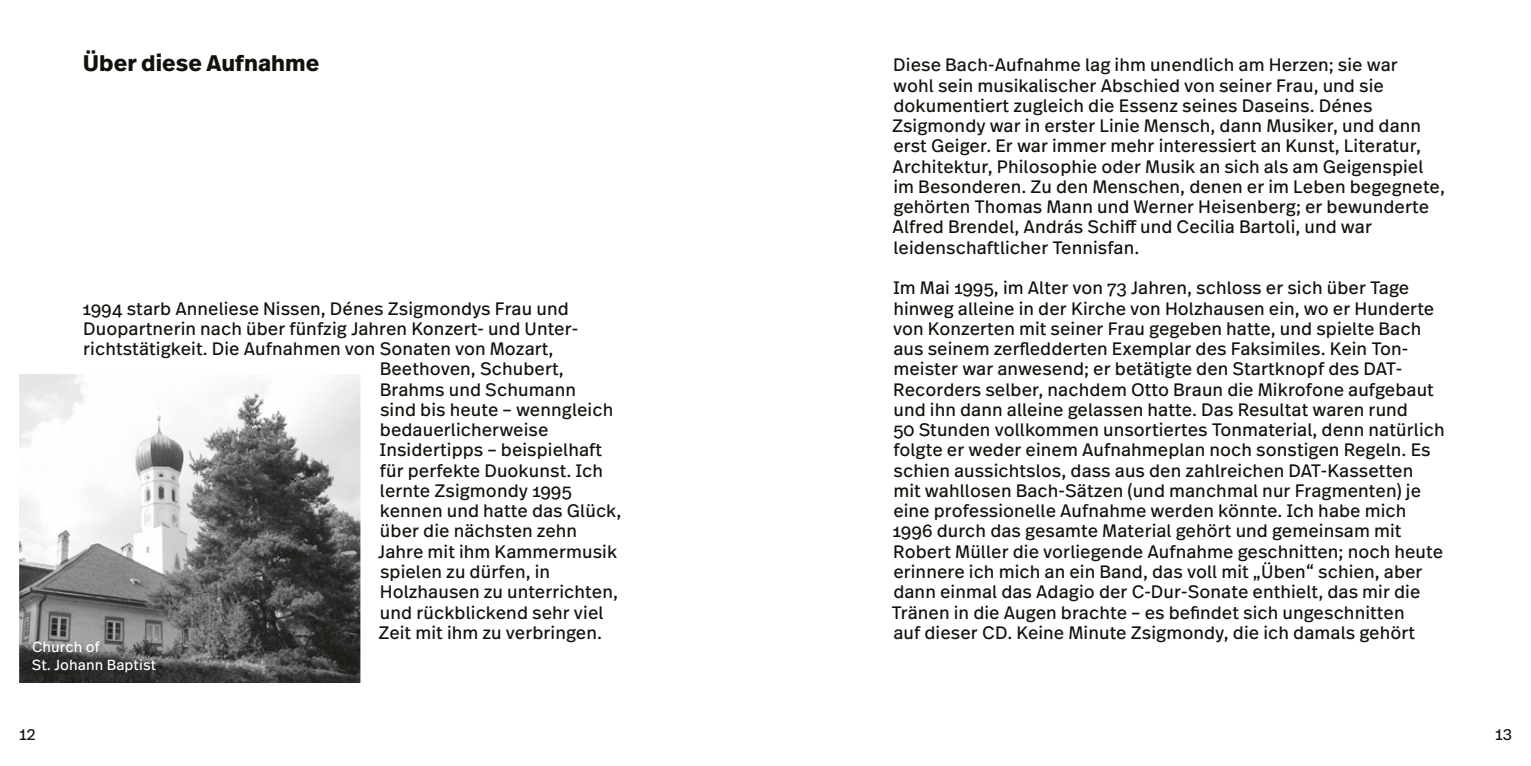
<style>
.page{position:relative;width:1531px;height:766px;background:#fff}
.page>*{position:absolute;margin:0;border:0;box-sizing:border-box;transform-origin:0 0}
.t1{font:700 22.5px "Real Text Pro";color:#12120d}
.t2{font:18px/20.2px "Real Text Pro";letter-spacing:.005em;color:#12120d}
.t3{font:15.75px "Real Text Pro";color:#12120d}
.t4{font:14.62px/18px "Real Text Pro";letter-spacing:.005em;color:#fff}
</style>
<div class="page">
<img style="left:19px;top:374px;width:341px;height:308px">
<img style="left:32px;top:640px;width:130px;height:37px">
<p class="t1" style="left:83px;top:47px;width:238px">Über diese Aufnahme</p>
<p class="t2" style="left:82px;top:297px;width:488px">1994 starb Anneliese Nissen, Dénes Zsigmondys Frau und</p>
<p class="t2" style="left:83px;top:318px;width:497px">Duo part nerin nach über fünfzig Jahren Konzert- und Unter-</p>
<p class="t2" style="left:83px;top:338px;width:472px">richtstätigkeit. Die Aufnahmen von Sonaten von Mozart,</p>
<p class="t2" style="left:380px;top:358px;width:185px">Beethoven, Schubert,</p>
<p class="t2" style="left:380px;top:378px;width:198px">Brahms und Schumann</p>
<p class="t2" style="left:380px;top:399px;width:235px">sind bis heute – wenngleich</p>
<p class="t2" style="left:380px;top:419px;width:170px">bedauerlicherweise</p>
<p class="t2" style="left:379px;top:439px;width:224px">Insidertipps – beispielhaft</p>
<p class="t2" style="left:380px;top:459px;width:225px">für perfekte Duokunst. Ich</p>
<p class="t2" style="left:380px;top:480px;width:193px">lernte Zsigmondy 1995</p>
<p class="t2" style="left:380px;top:500px;width:243px">kennen und hatte das Glück,</p>
<p class="t2" style="left:380px;top:520px;width:199px">über die nächsten zehn</p>
<p class="t2" style="left:378px;top:540px;width:241px">Jahre mit ihm Kammermusik</p>
<p class="t2" style="left:380px;top:561px;width:172px">spielen zu dürfen, in</p>
<p class="t2" style="left:380px;top:581px;width:240px">Holzhausen zu unterrichten,</p>
<p class="t2" style="left:380px;top:601px;width:225px">und rückblickend sehr viel</p>
<p class="t2" style="left:378px;top:621px;width:225px">Zeit mit ihm zu verbringen.</p>
<p class="t4" style="left:32px;top:637px;width:126px">Church of<br>St. Johann Baptist</p>
<p class="t2" style="left:892px;top:54px;width:554px">Diese Bach-Aufnahme lag ihm unendlich am Herzen; sie war<br>wohl sein musikalischer Abschied von seiner Frau, und sie<br>doku mentiert zugleich die Essenz seines Daseins. Dénes Zsigmondy war in erster Linie Mensch, dann Musiker, und dann erst Geiger. Er war immer mehr interessiert an Kunst, Literatur, Architektur, Philosophie oder Musik an sich als am Geigenspiel im Besonderen. Zu den Menschen, denen er im Leben begegnete, gehörten Thomas Mann und Werner Heisenberg; er bewunderte Alfred Brendel, András Schiff und Cecilia Bartoli, und war leidenschaftlicher Tennisfan.</p>
<p class="t2" style="left:891px;top:277px;width:555px">Im Mai 1995, im Alter von 73 Jahren, schloss er sich über Tage hinweg alleine in der Kirche von Holzhausen ein, wo er Hunderte von Konzerten mit seiner Frau gegeben hatte, und spielte Bach aus seinem zerfledderten Exemplar des Faksimiles. Kein Ton&shy;meister war anwesend; er betätigte den Startknopf des DAT-Recorders selber, nachdem Otto Braun die Mikrofone aufgebaut und ihn dann alleine gelassen hatte. Das Resultat waren rund<br>50 Stunden vollkommen unsortiertes Tonmaterial, denn natürlich folgte er weder einem Aufnahmeplan noch sonstigen Regeln. Es schien aussichtslos, dass aus den zahlreichen DAT-Kassetten<br>mit wahllosen Bach-Sätzen (und manchmal nur Fragmenten) je eine professionelle Aufnahme werden könnte. Ich habe mich 1996 durch das gesamte Material gehört und gemeinsam mit Robert Müller die vorliegende Aufnahme geschnitten; noch heute erinnere ich mich an ein Band, das voll mit „Üben“ schien, aber dann einmal das Adagio der C-Dur-Sonate enthielt, das mir die Tränen in die Augen brachte – es befindet sich ungeschnitten<br>auf dieser CD. Keine Minute Zsigmondy, die ich damals gehört</p>
<p class="t3" style="left:19px;top:723px;width:18px">12</p>
<p class="t3" style="left:1495px;top:723px;width:18px">13</p>
</div>
